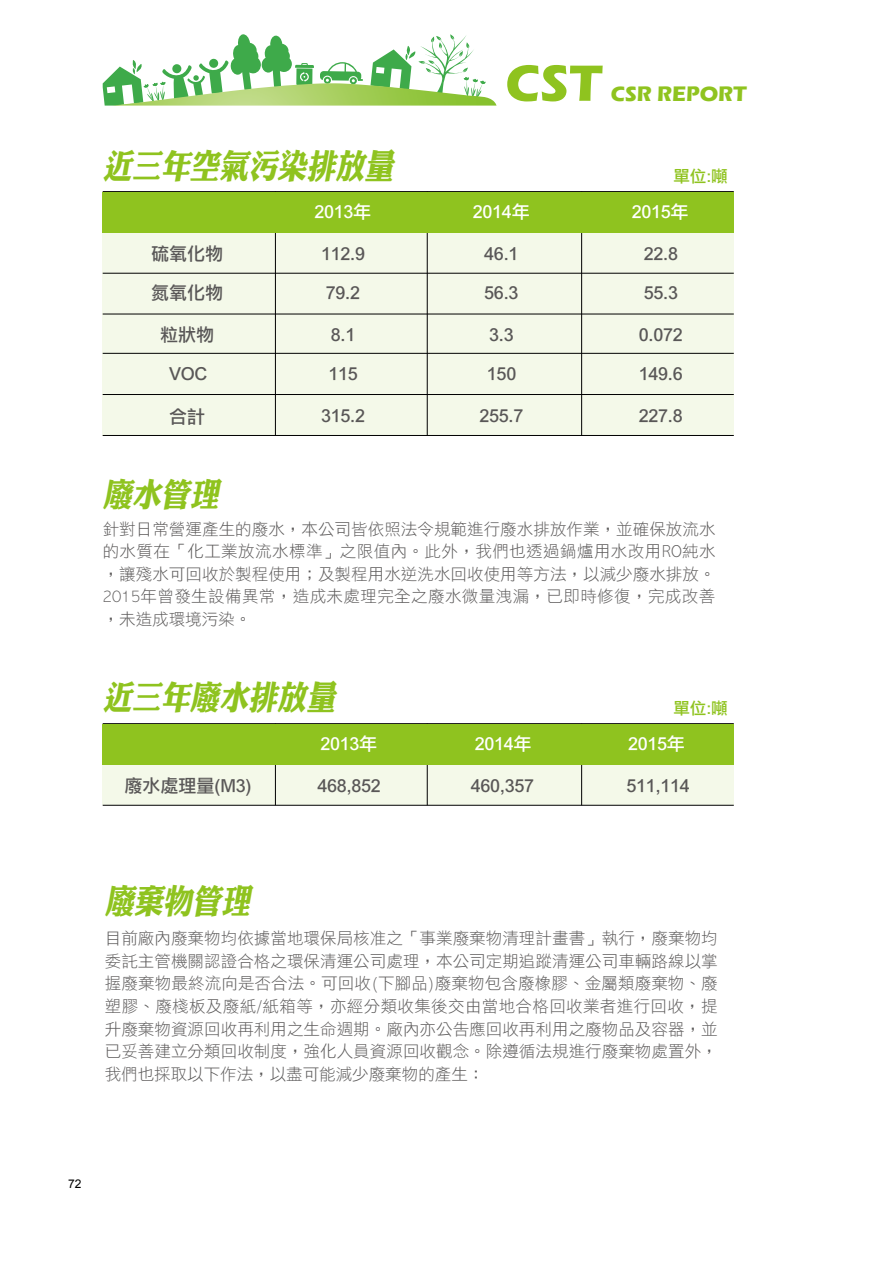
<style>
.page{position:relative;width:893px;height:1263px;background:#fff}
.page>*{position:absolute;margin:0;border:0;box-sizing:border-box;transform-origin:0 0}
.t1{font:700 52.8px "Eras ITC";color:#8fc31f}
.t2{font:italic 33.9px "DF Li King Hei Std W8";color:#8fc31f;scale:.86 1}
.t3{font:italic 33.45px "DF Li King Hei Std W8";color:#8fc31f;scale:.87 1}
.t4{font:italic 32.85px "DF Li King Hei Std W8";color:#8fc31f;scale:.88 1}
.t5{font:700 21.6px "Eras ITC";color:#8fc31f}
.t6{font:18px "DF Li Hei Md HK BF";color:#595757}
.t7{font:18px "DF Li Hei Md HK BF";color:#fff}
.t8{font:16.5px/22.5px "DF Li Hei Lt HK BF";letter-spacing:.005em;color:#595757;text-align:justify}
.t9{font:16.5px "DF Li Hei Md HK BF";color:#8fc31f}
.t10{font:12px "Arial";color:#000}
</style>
<div class="page">
<svg style="left:102px;top:34px;width:395px;height:772px"></svg>
<div style="left:103px;top:232px;width:631px;height:203px;background:#f4f9e9"></div>
<hr style="left:103px;top:191px;width:631px;height:1px;background:#000">
<hr style="left:103px;top:232px;width:631px;height:1px;background:#000">
<hr style="left:103px;top:273px;width:631px;height:1px;background:#000">
<hr style="left:103px;top:314px;width:631px;height:1px;background:#000">
<hr style="left:103px;top:353px;width:631px;height:1px;background:#000">
<hr style="left:103px;top:394px;width:631px;height:1px;background:#000">
<hr style="left:103px;top:435px;width:631px;height:1px;background:#000">
<hr style="left:275px;top:192px;width:1px;height:243px;background:#000">
<hr style="left:427px;top:192px;width:1px;height:243px;background:#000">
<hr style="left:581px;top:192px;width:1px;height:243px;background:#000">
<div style="left:103px;top:192px;width:631px;height:40px;background:#8fc31f"></div>
<div style="left:103px;top:764px;width:631px;height:41px;background:#f4f9e9"></div>
<hr style="left:103px;top:723px;width:631px;height:1px;background:#000">
<hr style="left:103px;top:764px;width:631px;height:1px;background:#000">
<hr style="left:103px;top:805px;width:631px;height:1px;background:#000">
<hr style="left:275px;top:724px;width:1px;height:81px;background:#000">
<hr style="left:427px;top:724px;width:1px;height:81px;background:#000">
<hr style="left:581px;top:724px;width:1px;height:81px;background:#000">
<div style="left:103px;top:724px;width:631px;height:40px;background:#8fc31f"></div>
<h1 class="t1" style="left:505px;top:53px;width:98px">CST</h1>
<h3 class="t5" style="left:611px;top:81px;width:137px">CSR REPORT</h3>
<h2 class="t2" style="left:103px;top:148px;width:347px">近三年空氣污染排放量</h2>
<p class="t7" style="left:314px;top:203px;width:58px">2013年</p>
<p class="t7" style="left:473px;top:203px;width:58px">2014年</p>
<p class="t7" style="left:632px;top:203px;width:58px">2015年</p>
<p class="t6" style="left:151px;top:244px;width:73px">硫氧化物</p>
<p class="t6" style="left:151px;top:284px;width:73px">氮氧化物</p>
<p class="t6" style="left:160px;top:326px;width:55px">粒狀物</p>
<p class="t9" style="left:673px;top:168px;width:56px">單位:噸</p>
<p class="t6" style="left:321px;top:244px;width:45px">112.9</p>
<p class="t6" style="left:484px;top:244px;width:36px">46.1</p>
<p class="t6" style="left:644px;top:244px;width:36px">22.8</p>
<p class="t6" style="left:326px;top:284px;width:36px">79.2</p>
<p class="t6" style="left:331px;top:326px;width:26px">8.1</p>
<p class="t6" style="left:484px;top:284px;width:36px">56.3</p>
<p class="t6" style="left:489px;top:326px;width:26px">3.3</p>
<p class="t6" style="left:644px;top:284px;width:36px">55.3</p>
<p class="t6" style="left:639px;top:326px;width:45px">0.072</p>
<p class="t6" style="left:169px;top:365px;width:40px">VOC</p>
<p class="t6" style="left:169px;top:407px;width:37px">合計</p>
<p class="t6" style="left:329px;top:365px;width:31px">115</p>
<p class="t6" style="left:487px;top:365px;width:31px">150</p>
<p class="t6" style="left:639px;top:365px;width:45px">149.6</p>
<p class="t6" style="left:321px;top:407px;width:45px">315.2</p>
<p class="t6" style="left:479px;top:407px;width:45px">255.7</p>
<p class="t6" style="left:639px;top:407px;width:45px">227.8</p>
<h3 class="t4" style="left:103px;top:477px;width:141px">廢水管理</h3>
<p class="t8" style="left:103px;top:518px;width:614px">針對日常營運產生的廢水，本公司皆依照法令規範進行廢水排放作業，並確保放流水的水質在「化工業放流水標準」之限值內。此外，我們也透過鍋爐用水改用RO純水，讓殘水可回收於製程使用；及製程用水逆洗水回收使用等方法，以減少廢水排放。2015年曾發生設備異常，造成未處理完全之廢水微量洩漏，已即時修復，完成改善，未造成環境污染。</p>
<h3 class="t3" style="left:103px;top:679px;width:276px">近三年廢水排放量</h3>
<p class="t7" style="left:320px;top:735px;width:58px">2013年</p>
<p class="t7" style="left:475px;top:735px;width:58px">2014年</p>
<p class="t7" style="left:628px;top:735px;width:58px">2015年</p>
<p class="t6" style="left:125px;top:776px;width:128px">廢水處理量(M3)</p>
<p class="t6" style="left:317px;top:776px;width:65px">468,852</p>
<p class="t6" style="left:471px;top:776px;width:65px">460,357</p>
<p class="t6" style="left:626px;top:776px;width:65px">511,114</p>
<p class="t9" style="left:673px;top:700px;width:56px">單位:噸</p>
<h2 class="t2" style="left:105px;top:882px;width:178px">廢棄物管理</h2>
<p class="t8" style="left:105px;top:928px;width:614px">目前廠內廢棄物均依據當地環保局核准之「事業廢棄物清理計畫書」執行，廢棄物均委託主管機關認證合格之環保清運公司處理，本公司定期追蹤清運公司車輛路線以掌握廢棄物最終流向是否合法。可回收(下腳品)廢棄物包含廢橡膠、金屬類廢棄物、廢塑膠、廢棧板及廢紙/紙箱等，亦經分類收集後交由當地合格回收業者進行回收，提升廢棄物資源回收再利用之生命週期。廠內亦公告應回收再利用之廢物品及容器，並已妥善建立分類回收制度，強化人員資源回收觀念。除遵循法規進行廢棄物處置外，我們也採取以下作法，以盡可能減少廢棄物的產生：</p>
<p class="t10" style="left:68px;top:1176px;width:15px">72</p>
</div>
